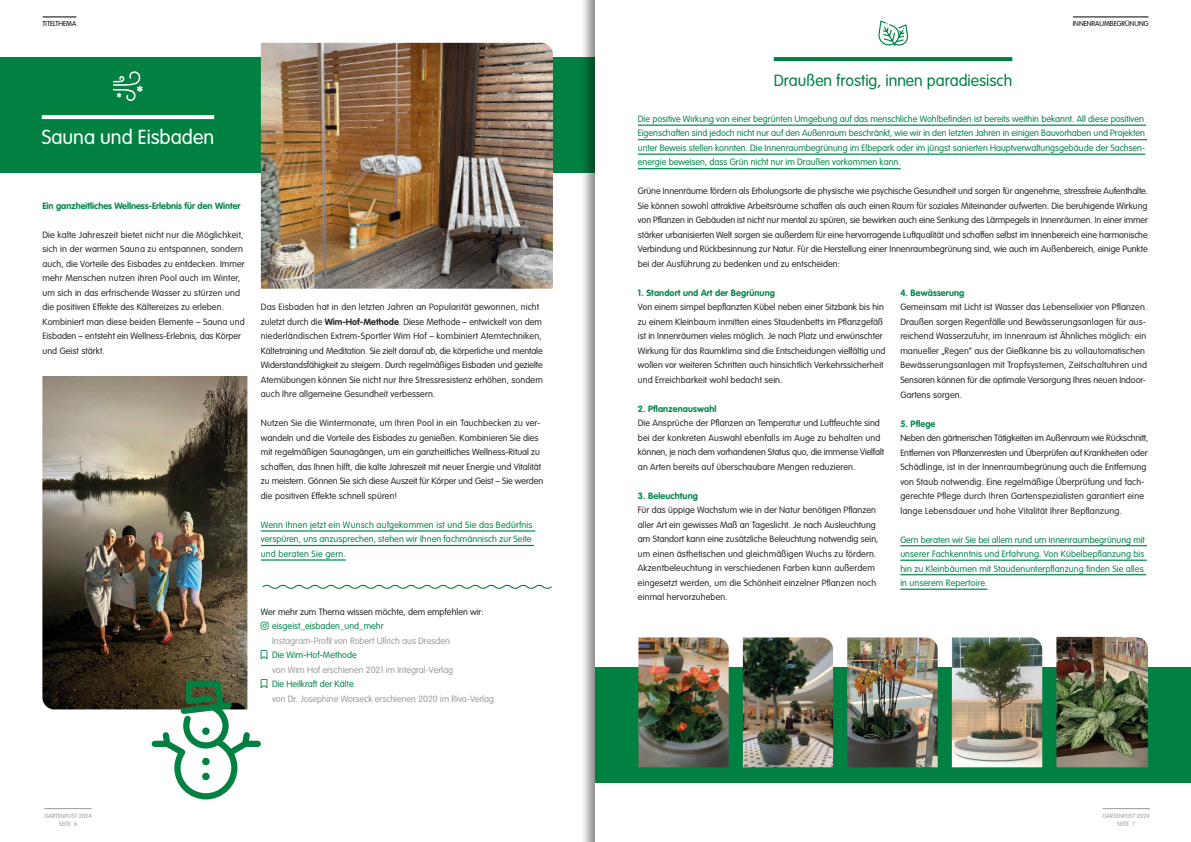
<style>
.page{position:relative;width:1191px;height:842px;background:#fff}
.page>*{position:absolute;margin:0;border:0;box-sizing:border-box;transform-origin:0 0}
.headline_absatzlinie_oben{font:300 20px "VAG Rounded Std";color:#fff}
.headline_absatzlinie_oben-2{font:300 16px "VAG Rounded Std";color:#008142}
.fließtext_schwarz{font:300 9px/14.5px "VAG Rounded Std";letter-spacing:.01em;color:#272727}
.fließtext_gruen_unterstreichung{font:300 9px/14.5px "VAG Rounded Std";color:#008649}
.fließtext_schwarz-2{font:300 9px/14.5px "VAG Rounded Std";letter-spacing:-.01em;color:#272727}
.fließtext_schwarz-3{font:300 9px/14.5px "VAG Rounded Std";color:#9c9c9c}
.fließtext_schwarz-4{font:700 9px "VAG Rounded Std";letter-spacing:.01em;color:#008649}
.ueberschriften_klein_rechts{font:300 7px "VAG Rounded Std";color:#000}
.ueberschriften_klein_links{font:300 7px "VAG Rounded Std";color:#000}
.t1{font:300 6px/8px "VAG Rounded Std";color:#9c9c9c;text-align:center}
.s1{font-weight:700}
.s2{color:#008649}
</style>
<div class="page">
<div style="left:0;top:57px;width:595px;height:116px;background:#008142"></div>
<div style="left:580px;top:0;width:611px;height:842px;background:#000;opacity:.47"></div>
<div style="left:595px;top:0;width:596px;height:842px;background:#fff"></div>
<hr style="left:44px;top:808px;width:48px;height:1px;background:#9c9c9c">
<hr style="left:1102px;top:808px;width:47px;height:1px;background:#9c9c9c">
<hr style="left:43px;top:16px;width:33px;height:1px;background:#000">
<svg style="left:42px;top:115px;width:172px;height:4px"></svg>
<img style="left:261px;top:43px;width:292px;height:246px">
<hr style="left:261px;top:530px;width:274px;height:2px;background:#008649">
<hr style="left:261px;top:545px;width:273px;height:1px;background:#008649">
<hr style="left:261px;top:559px;width:85px;height:2px;background:#008649">
<img style="left:42px;top:376px;width:205px;height:333px">
<svg style="left:262px;top:584px;width:290px;height:5px"></svg>
<svg style="left:113px;top:71px;width:30px;height:30px"></svg>
<hr style="left:1072px;top:16px;width:76px;height:1px;background:#000">
<div style="left:595px;top:667px;width:596px;height:116px;background:#008142"></div>
<hr style="left:638px;top:125px;width:508px;height:1px;background:#008649">
<hr style="left:638px;top:139px;width:509px;height:1px;background:#008649">
<hr style="left:638px;top:154px;width:507px;height:1px;background:#008649">
<hr style="left:638px;top:168px;width:262px;height:1px;background:#008649">
<hr style="left:900px;top:545px;width:247px;height:1px;background:#008649">
<hr style="left:900px;top:560px;width:246px;height:1px;background:#008649">
<hr style="left:900px;top:574px;width:246px;height:1px;background:#008649">
<hr style="left:900px;top:589px;width:87px;height:1px;background:#008649">
<svg style="left:774px;top:57px;width:238px;height:4px"></svg>
<img style="left:638px;top:637px;width:90px;height:130px">
<img style="left:743px;top:637px;width:90px;height:130px">
<img style="left:847px;top:637px;width:90px;height:130px">
<img style="left:952px;top:637px;width:90px;height:130px">
<img style="left:1056px;top:637px;width:92px;height:130px">
<svg style="left:878px;top:21px;width:30px;height:25px"></svg>
<svg style="left:152px;top:679px;width:109px;height:120px"></svg>
<p class="ueberschriften_klein_links" style="left:43px;top:19px;width:35px">TITELTHEMA</p>
<p class="headline_absatzlinie_oben" style="left:42px;top:126px;width:174px">Sauna und Eisbaden</p>
<p class="fließtext_schwarz-4" style="left:42px;top:200px;width:200px">Ein ganzheitliches Wellness-Erlebnis für den Winter</p>
<p class="fließtext_schwarz" style="left:42px;top:228px;width:204px">Die kalte Jahreszeit bietet nicht nur die Möglichkeit, sich in der warmen Sauna zu entspannen, sondern auch, die Vorteile des Eisbades zu entdecken. Immer mehr Menschen nutzen ihren Pool auch im Winter, um sich in das erfrischende Wasser zu stürzen und die positiven Effekte des Kältereizes zu erleben.<br>Kombiniert man diese beiden Elemente – Sauna und</p>
<p class="fließtext_schwarz" style="left:42px;top:329px;width:200px">Eisbaden – entsteht ein Wellness-Erlebnis, das Körper und Geist stärkt.</p>
<p class="fließtext_schwarz" style="left:261px;top:300px;width:284px">Das Eisbaden hat in den letzten Jahren an Popularität gewonnen, nicht zuletzt durch die <span class="s1">Wim-Hof-Methode</span>. Diese Methode – entwickelt von dem niederländischen Extrem-Sportler Wim Hof – kombiniert Atemtechniken, Kältetraining und Meditation. Sie zielt darauf ab, die körperliche und mentale Widerstandsfähigkeit zu steigern. Durch regelmäßiges Eisbaden und gezielte Atemübungen können Sie nicht nur Ihre Stressresistenz erhöhen, sondern auch Ihre allgemeine Gesundheit verbessern.</p>
<p class="fließtext_schwarz" style="left:261px;top:416px;width:281px">Nutzen Sie die Wintermonate, um Ihren Pool in ein Tauchbecken zu ver-</p>
<p class="fließtext_schwarz" style="left:261px;top:431px;width:284px">wandeln und die Vorteile des Eisbades zu genießen. Kombinieren Sie dies mit regelmäßigen Saunagängen, um ein ganzheitliches Wellness-Ritual zu schaffen, das Ihnen hilft, die kalte Jahreszeit mit neuer Energie und Vitalität zu meistern. Gönnen Sie sich diese Auszeit für Körper und Geist – Sie werden die positiven Effekte schnell spüren!</p>
<p class="fließtext_gruen_unterstreichung" style="left:261px;top:518px;width:273px;text-align:justify">Wenn Ihnen jetzt ein Wunsch aufgekommen ist und Sie das Bedürfnis verspüren, uns anzusprechen, stehen wir Ihnen fachmännisch zur Seite und beraten Sie gern.</p>
<p class="fließtext_schwarz" style="left:261px;top:605px;width:224px">Wer mehr zum Thema wissen möchte, dem empfehlen wir:</p>
<p class="fließtext_schwarz-3" style="left:272px;top:619px;width:179px"><span class="s2">eisgeist_eisbaden_und_mehr<br></span>Instagram-Profil von Robert Ullrich aus Dresden</p>
<p class="fließtext_schwarz-3" style="left:272px;top:648px;width:182px"><span class="s2">Die Wim-Hof-Methode<br></span>von Wim Hof erschienen 2021 im Integral-Verlag</p>
<p class="fließtext_schwarz-3" style="left:272px;top:677px;width:223px"><span class="s2">Die Heilkraft der Kälte<br></span>von Dr. Josephine Worseck erschienen 2020 im Riva-Verlag</p>
<p class="headline_absatzlinie_oben-2" style="left:774px;top:71px;width:240px">Draußen frostig, innen paradiesisch</p>
<p class="ueberschriften_klein_rechts" style="left:1072px;top:19px;width:77px">INNENRAUMBEGRÜNUNG</p>
<p class="fließtext_gruen_unterstreichung" style="left:638px;top:112px;width:509px">Die positive Wirkung von einer begrünten Umgebung auf das menschliche Wohlbefinden ist bereits weithin bekannt. All diese positiven Eigenschaften sind jedoch nicht nur auf den Außenraum beschränkt, wie wir in den letzten Jahren in einigen Bauvorhaben und Projekten unter Beweis stellen konnten. Die Innenraumbegrünung im Elbepark oder im jüngst sanierten Hauptverwaltungsgebäude der Sachsen&shy;energie beweisen, dass Grün nicht nur im Draußen vorkommen kann.</p>
<p class="fließtext_schwarz" style="left:638px;top:184px;width:511px;text-align:justify">Grüne Innenräume fördern als Erholungsorte die physische wie psychische Gesundheit und sorgen für angenehme, stressfreie Aufenthalte.<br>Sie können sowohl attraktive Arbeitsräume schaffen als auch einen Raum für soziales Miteinander aufwerten. Die beruhigende Wirkung von Pflanzen in Gebäuden ist nicht nur mental zu spüren, sie bewirken auch eine Senkung des Lärmpegels in Innenräumen. In einer immer stärker urbanisierten Welt sorgen sie außerdem für eine hervorragende Luftqualität und schaffen selbst im Innenbereich eine harmonische Verbindung und Rückbesinnung zur Natur. Für die Herstellung einer Innenraumbegrünung sind, wie auch im Außenbereich, einige Punkte bei der Ausführung zu bedenken und zu entscheiden:</p>
<p class="fließtext_schwarz-4" style="left:638px;top:287px;width:139px">1. Standort und Art der Begrünung</p>
<p class="fließtext_schwarz" style="left:638px;top:300px;width:249px">Von einem simpel bepflanzten Kübel neben einer Sitzbank bis hin zu einem Kleinbaum inmitten eines Staudenbetts im Pflanzgefäß ist in Innenräumen vieles möglich. Je nach Platz und erwünschter Wirkung für das Raumklima sind die Entscheidungen vielfältig und wollen vor weiteren Schritten auch hinsichtlich Verkehrssicherheit und Erreichbarkeit wohl bedacht sein.</p>
<p class="fließtext_schwarz-4" style="left:638px;top:403px;width:80px">2. Pflanzenauswahl</p>
<p class="fließtext_schwarz" style="left:638px;top:416px;width:248px">Die Ansprüche der Pflanzen an Temperatur und Luftfeuchte sind bei der konkreten Auswahl ebenfalls im Auge zu behalten und können, je nach dem vorhandenen Status quo, die immense Vielfalt an Arten bereits auf überschaubare Mengen reduzieren.</p>
<p class="fließtext_schwarz-4" style="left:638px;top:490px;width:62px">3. Beleuchtung</p>
<p class="fließtext_schwarz" style="left:638px;top:503px;width:242px">Für das üppige Wachstum wie in der Natur benötigen Pflanzen aller Art ein gewisses Maß an Tageslicht. Je nach Ausleuchtung am Standort kann eine zusätzliche Beleuchtung notwendig sein, um einen ästhetischen und gleichmäßigen Wuchs zu fördern.<br>Akzentbeleuchtung in verschiedenen Farben kann außerdem eingesetzt werden, um die Schönheit einzelner Pflanzen noch einmal hervorzuheben.</p>
<p class="fließtext_schwarz-4" style="left:900px;top:287px;width:65px">4. Bewässerung</p>
<p class="fließtext_schwarz" style="left:900px;top:300px;width:248px">Gemeinsam mit Licht ist Wasser das Lebenselixier von Pflanzen.<br>Draußen sorgen Regenfälle und Bewässerungsanlagen für aus&shy;reichend Wasserzufuhr, im Innenraum ist Ähnliches möglich: ein manueller „Regen“ aus der Gießkanne bis zu vollautomatischen Bewässerungsanlagen mit Tropfsystemen, Zeitschaltuhren und</p>
<p class="fließtext_schwarz" style="left:900px;top:373px;width:247px">Sensoren können für die optimale Versorgung Ihres neuen Indoor-</p>
<p class="fließtext_schwarz" style="left:900px;top:387px;width:63px">Gartens sorgen.</p>
<p class="fließtext_schwarz-4" style="left:900px;top:418px;width:37px">5. Pflege</p>
<p class="fließtext_schwarz-2" style="left:900px;top:431px;width:249px">Neben den gärtnerischen Tätigkeiten im Außenraum wie Rückschnitt, Entfernen von Pflanzenresten und Überprüfen auf Krankheiten oder Schädlinge, ist in der Innenraumbegrünung auch die Entfernung von Staub notwendig. Eine regelmäßige Überprüfung und fach-</p>
<p class="fließtext_schwarz" style="left:900px;top:489px;width:245px">gerechte Pflege durch Ihren Gartenspezialisten garantiert eine lange Lebensdauer und hohe Vitalität Ihrer Bepflanzung.</p>
<p class="fließtext_gruen_unterstreichung" style="left:900px;top:532px;width:246px">Gern beraten wir Sie bei allem rund um Innenraumbegrünung mit unserer Fachkenntnis und Erfahrung. Von Kübelbepflanzung bis hin zu Kleinbäumen mit Staudenunterpflanzung finden Sie alles in unserem Repertoire.</p>
<p class="t1" style="left:44px;top:812px;width:49px">GARTENPOST 2024<br>SEITE 6</p>
<p class="t1" style="left:1102px;top:812px;width:49px">GARTENPOST 2024<br>SEITE 7</p>
</div>
